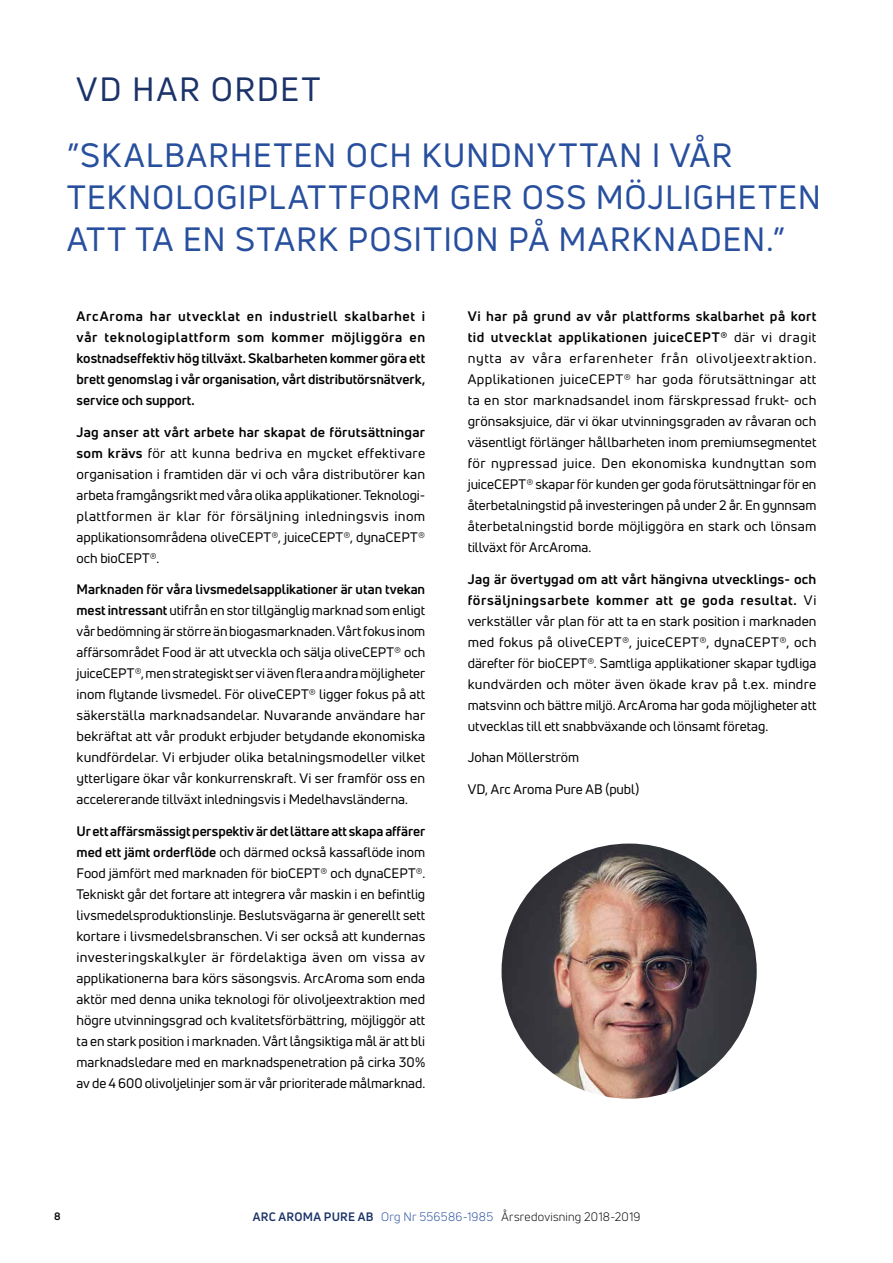
<style>
.page{position:relative;width:893px;height:1263px;background:#fff}
.page>*{position:absolute;margin:0;border:0;box-sizing:border-box;transform-origin:0 0}
.t1{font:33px/42px "Uni Neue";letter-spacing:.03em;color:#274f9e}
.t2{font:33px "Uni Neue";letter-spacing:.06em;color:#1b3369}
.t3{font:13.5px/21px "Uni Neue";color:#000;text-align:justify}
.t4{font:700 13.5px/21px "Uni Neue";color:#000;text-align:justify}
.t5{font:12px "Uni Neue";letter-spacing:.02em;color:#000}
.t6{font:700 10.5px "Uni Neue";color:#000}
.s1{font-weight:700}
.s2{font-weight:700;color:#1b3369}
.s3{color:#274f9e}
</style>
<div class="page">
<img style="left:502px;top:843px;width:255px;height:256px;border-radius:128px">
<h1 class="t2" style="left:77px;top:69px;width:245px">VD HAR ORDET</h1>
<h1 class="t1" style="left:67px;top:134px;width:756px">”SKALBARHETEN OCH KUNDNYTTAN I VÅR<br>TEKNOLOGIPLATTFORM GER OSS MÖJLIGHETEN<br>ATT TA EN STARK POSITION PÅ MARKNADEN.”</h1>
<p class="t4" style="left:77px;top:306px;width:350px">ArcAroma har utvecklat en industriell skalbarhet i vår teknologiplattform som kommer möjliggöra en kostnadseffektiv hög tillväxt. Skalbarheten kommer göra ett brett genomslag i vår organisation, vårt distributörsnätverk, service och support.</p>
<p class="t3" style="left:77px;top:421px;width:350px"><span class="s1">Jag anser att vårt arbete har skapat de förutsättningar som krävs</span> för att kunna bedriva en mycket effektivare organisation i framtiden där vi och våra distributörer kan arbeta framgångsrikt med våra olika applikationer. Teknologi&shy;plattformen är klar för försäljning inledningsvis inom applikationsområdena oliveCEPT®, juiceCEPT®, dynaCEPT® och bioCEPT®.</p>
<p class="t3" style="left:77px;top:579px;width:350px"><span class="s1">Marknaden för våra livsmedelsapplikationer är utan tvekan mest intressant</span> utifrån en stor tillgänglig marknad som enligt vår bedömning är större än biogasmarknaden. Vårt fokus inom affärsområdet Food är att utveckla och sälja oliveCEPT® och juiceCEPT®, men strategiskt ser vi även flera andra möjligheter inom flytande livsmedel. För oliveCEPT® ligger fokus på att säkerställa marknadsandelar. Nuvarande användare har bekräftat att vår produkt erbjuder betydande ekonomiska kundfördelar. Vi erbjuder olika betalningsmodeller vilket ytterligare ökar vår konkurrenskraft. Vi ser framför oss en accelererande tillväxt inledningsvis i Medelhavsländerna.</p>
<p class="t3" style="left:77px;top:820px;width:350px"><span class="s1">Ur ett affärsmässigt perspektiv är det lättare att skapa affärer med ett jämt orderflöde</span> och därmed också kassaflöde inom Food jämfört med marknaden för bioCEPT® och dynaCEPT®.<br>Tekniskt går det fortare att integrera vår maskin i en befintlig livsmedelsproduktionslinje. Beslutsvägarna är generellt sett kortare i livsmedelsbranschen. Vi ser också att kundernas investeringskalkyler är fördelaktiga även om vissa av applikationerna bara körs säsongsvis. ArcAroma som enda aktör med denna unika teknologi för olivoljeextraktion med högre utvinningsgrad och kvalitetsförbättring, möjliggör att ta en stark position i marknaden. Vårt långsiktiga mål är att bli marknadsledare med en marknadspenetration på cirka 30% av de 4 600 olivoljelinjer som är vår prioriterade målmarknad.</p>
<p class="t3" style="left:468px;top:306px;width:350px"><span class="s1">Vi har på grund av vår plattforms skalbarhet på kort tid utvecklat applikationen juiceCEPT®</span> där vi dragit nytta av våra erfarenheter från olivoljeextraktion.<br>Applikationen juiceCEPT® har goda förutsättningar att ta en stor marknadsandel inom färskpressad frukt- och grönsaksjuice, där vi ökar utvinningsgraden av råvaran och väsentligt förlänger hållbarheten inom premiumsegmentet för nypressad juice. Den ekonomiska kundnyttan som juiceCEPT® skapar för kunden ger goda förutsättningar för en återbetalningstid på investeringen på under 2 år. En gynnsam återbetalningstid borde möjliggöra en stark och lönsam tillväxt för ArcAroma.</p>
<p class="t3" style="left:468px;top:568px;width:350px"><span class="s1">Jag är övertygad om att vårt hängivna utvecklings- och försäljningsarbete kommer att ge goda resultat.</span> Vi verkställer vår plan för att ta en stark position i marknaden med fokus på oliveCEPT®, juiceCEPT®, dynaCEPT®, och därefter för bioCEPT®. Samtliga applikationer skapar tydliga kundvärden och möter även ökade krav på t.ex. mindre matsvinn och bättre miljö. ArcAroma har goda möjligheter att utvecklas till ett snabbväxande och lönsamt företag.</p>
<p class="t3" style="left:468px;top:747px;width:113px">Johan Möllerström</p>
<p class="t3" style="left:468px;top:778px;width:173px">VD, Arc Aroma Pure AB (publ)</p>
<p class="t6" style="left:54px;top:1209px;width:8px">8</p>
<p class="t5" style="left:253px;top:1209px;width:389px"><span class="s2">ARC AROMA PURE AB</span> <span class="s3">Org Nr 556586-1985</span> Årsredovisning 2018-2019</p>
</div>
